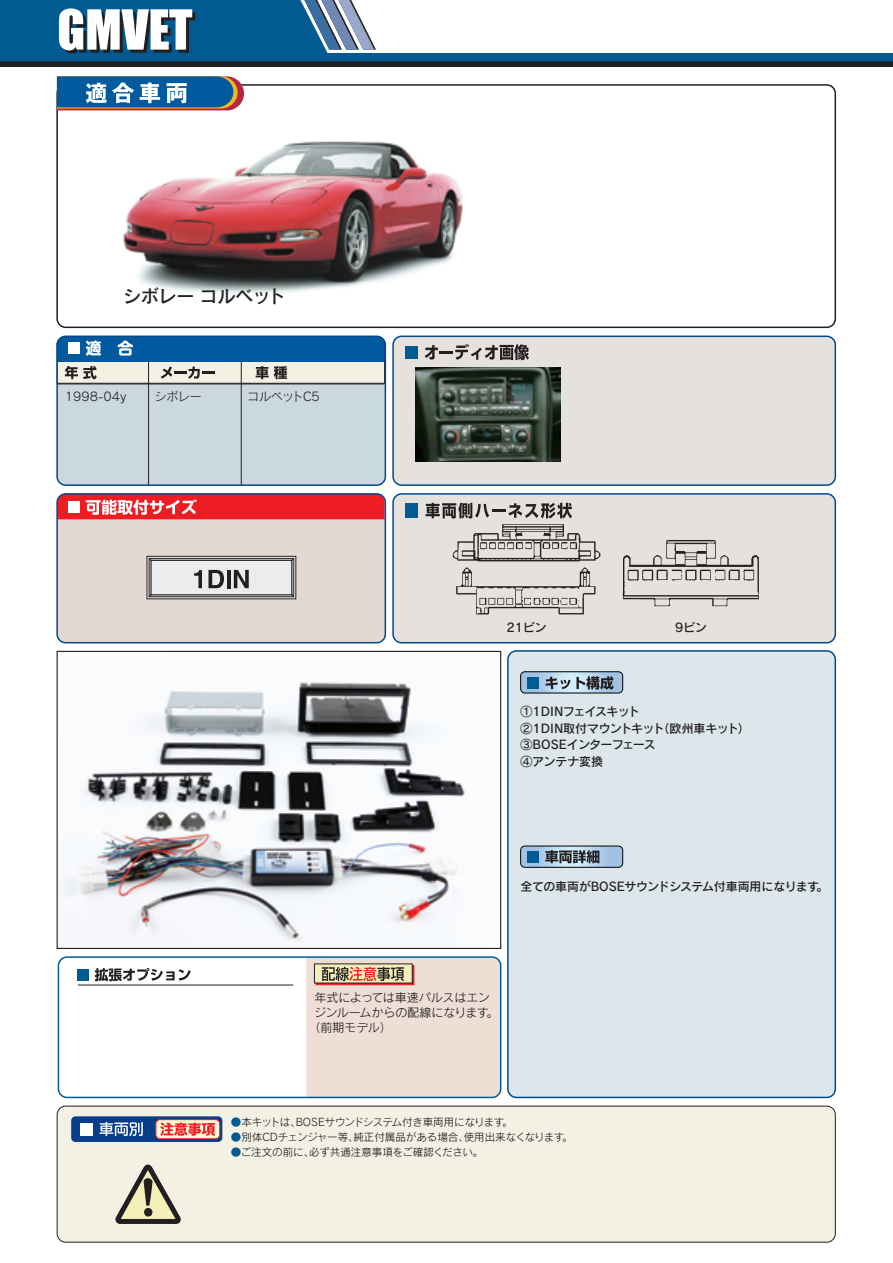
<style>
.page{position:relative;width:893px;height:1263px;background:#fff}
.page>*{position:absolute;margin:0;border:0;box-sizing:border-box;transform-origin:0 0}
.t1{font:51px "Impact";color:#fff}
.t2{font:18px "Rodin Pro DB";color:#231f20}
.t3{font:12px/16.5px "Rodin Pro DB";letter-spacing:-.02em;color:#231f20}
.t4{font:12px "Rodin Pro M";color:#231f20}
.t5{font:12px "Rodin Pro M";letter-spacing:-.025em;color:#231f20}
.t6{font:10.5px "Rodin Pro M";color:#231f20}
.t7{font:10.5px "Rodin Pro M";letter-spacing:-.03em;color:#231f20}
.s1{color:#015a92}
</style>
<div class="page">
<svg style="left:0;top:61px;width:893px;height:6px;background:#212226"></svg>
<svg style="left:0;top:0;width:893px;height:61px"></svg>
<div style="left:57px;top:494px;width:328px;height:149px;background:#e4d8d2;border-radius:9px"></div>
<div style="left:57px;top:336px;width:328px;height:149px;background:#cbd8df;border-radius:9px"></div>
<div style="left:57px;top:1106px;width:778px;height:136px;background:#f3f1e4;border-radius:9px"></div>
<div style="left:57px;top:1106px;width:778px;height:136px;border:1px solid #231f20;border-radius:9px"></div>
<div style="left:393px;top:336px;width:442px;height:149px;background:#e5e1dc;border-radius:9px"></div>
<div style="left:392px;top:336px;width:444px;height:150px;border:2px solid #01498e;border-radius:9px"></div>
<div style="left:393px;top:494px;width:442px;height:149px;background:#e5e1dc;border-radius:9px"></div>
<div style="left:392px;top:493px;width:444px;height:150px;border:2px solid #01498e;border-radius:9px"></div>
<hr style="left:148px;top:336px;width:1px;height:149px;background:#231f20">
<hr style="left:241px;top:336px;width:1px;height:149px;background:#231f20">
<div style="left:56px;top:84px;width:780px;height:244px;border:2px solid #231f20;border-radius:9px"></div>
<div style="left:56px;top:493px;width:330px;height:150px;border:2px solid #01498e;border-radius:9px"></div>
<hr style="left:58px;top:384px;width:327px;height:1px;background:#231f20">
<div style="left:58px;top:956px;width:443px;height:142px;border:2px solid #015a92;border-radius:9px"></div>
<div style="left:508px;top:651px;width:327px;height:446px;background:#dce6eb;border-radius:9px"></div>
<div style="left:507px;top:650px;width:329px;height:448px;border:2px solid #01498e;border-radius:9px"></div>
<div style="left:56px;top:336px;width:330px;height:150px;border:2px solid #01498e;border-radius:9px"></div>
<img style="left:59px;top:682px;width:406px;height:260px">
<div style="left:57px;top:651px;width:444px;height:298px;border:1px solid #231f20"></div>
<img style="left:123px;top:141px;width:340px;height:152px">
<img style="left:416px;top:368px;width:144px;height:93px">
<img style="left:452px;top:524px;width:307px;height:91px">
<svg style="left:57px;top:76px;width:187px;height:34px;background:#4b799f"></svg>
<div style="left:405px;top:346px;width:13px;height:13px;background:#015a92"></div>
<svg style="left:425px;top:344px;width:104px;height:16px"></svg>
<div style="left:405px;top:504px;width:13px;height:14px;background:#015a92"></div>
<svg style="left:426px;top:503px;width:146px;height:15px"></svg>
<svg style="left:115px;top:1164px;width:66px;height:60px"></svg>
<div style="left:144px;top:1208px;width:8px;height:9px;background:#231f20;border-radius:50%"></div>
<div style="left:71px;top:1116px;width:151px;height:26px;background:#083e89;border-radius:4px"></div>
<div style="left:156px;top:1119px;width:64px;height:20px;background:#fffbd6;border-radius:4px"></div>
<div style="left:156px;top:1119px;width:64px;height:20px;border:1px solid #ee1d23;border-radius:4px"></div>
<svg style="left:160px;top:1122px;width:55px;height:14px"></svg>
<div style="left:80px;top:1122px;width:13px;height:13px;background:#fff"></div>
<svg style="left:99px;top:1122px;width:44px;height:14px"></svg>
<div style="left:77px;top:969px;width:12px;height:12px;background:#015a92"></div>
<svg style="left:95px;top:968px;width:96px;height:13px"></svg>
<hr style="left:78px;top:985px;width:215px;height:1px;background:#231f20">
<svg style="left:306px;top:957px;width:195px;height:140px;background:#e7d6cd"></svg>
<svg style="left:57px;top:336px;width:328px;height:48px;background:#6895b2"></svg>
<svg style="left:57px;top:494px;width:328px;height:25px;background:#e8373f"></svg>
<div style="left:520px;top:671px;width:103px;height:22px;border:1px solid #000;border-radius:4px"></div>
<svg style="left:521px;top:672px;width:102px;height:21px;background:#87a1b7"></svg>
<svg style="left:521px;top:846px;width:102px;height:21px;background:#8099b0"></svg>
<svg style="left:147px;top:556px;width:149px;height:43px"></svg>
<svg style="left:149px;top:558px;width:145px;height:39px"></svg>
<div style="left:151px;top:560px;width:141px;height:35px;background:#ececee;border:1px solid #231f20"></div>
<svg style="left:194px;top:570px;width:8px;height:18px"></svg>
<svg style="left:208px;top:570px;width:16px;height:18px"></svg>
<hr style="left:227px;top:570px;width:3px;height:18px;background:#231f20">
<svg style="left:234px;top:570px;width:15px;height:18px"></svg>
<h1 class="t1" style="left:57px;top:-10px;width:137px">GMVET</h1>
<h2 class="t2" style="left:123px;top:284px;width:164px">シボレー コルベット</h2>
<p class="t4" style="left:65px;top:389px;width:63px">1998-04y</p>
<p class="t4" style="left:155px;top:389px;width:49px">シボレー</p>
<p class="t5" style="left:247px;top:389px;width:74px">コルベットC5</p>
<p class="t3" style="left:507px;top:619px;width:41px">21ピン</p>
<p class="t3" style="left:675px;top:619px;width:33px">9ピン</p>
<p class="t3" style="left:521px;top:703px;width:231px">①1DINフェイスキット<br>②1DIN取付マウントキット（欧州車キット）<br>③BOSEインターフェース<br>④アンテナ変換</p>
<p class="t3" style="left:521px;top:877px;width:309px">全ての車両がBOSEサウンドシステム付車両用になります。</p>
<p class="t4" style="left:314px;top:989px;width:177px">年式によっては車速パルスはエン</p>
<p class="t4" style="left:314px;top:1004px;width:186px">ジンルームからの配線になります。</p>
<p class="t4" style="left:308px;top:1019px;width:85px">（前期モデル）</p>
<p class="t7" style="left:231px;top:1115px;width:283px"><span class="s1">●</span>本キットは、BOSEサウンドシステム付き車両用になります。</p>
<p class="t6" style="left:231px;top:1130px;width:343px"><span class="s1">●</span>別体CDチェンジャー等、純正付属品がある場合、使用出来なくなります。</p>
<p class="t6" style="left:231px;top:1145px;width:253px"><span class="s1">●</span>ご注文の前に、必ず共通注意事項をご確認ください。</p>
</div>
